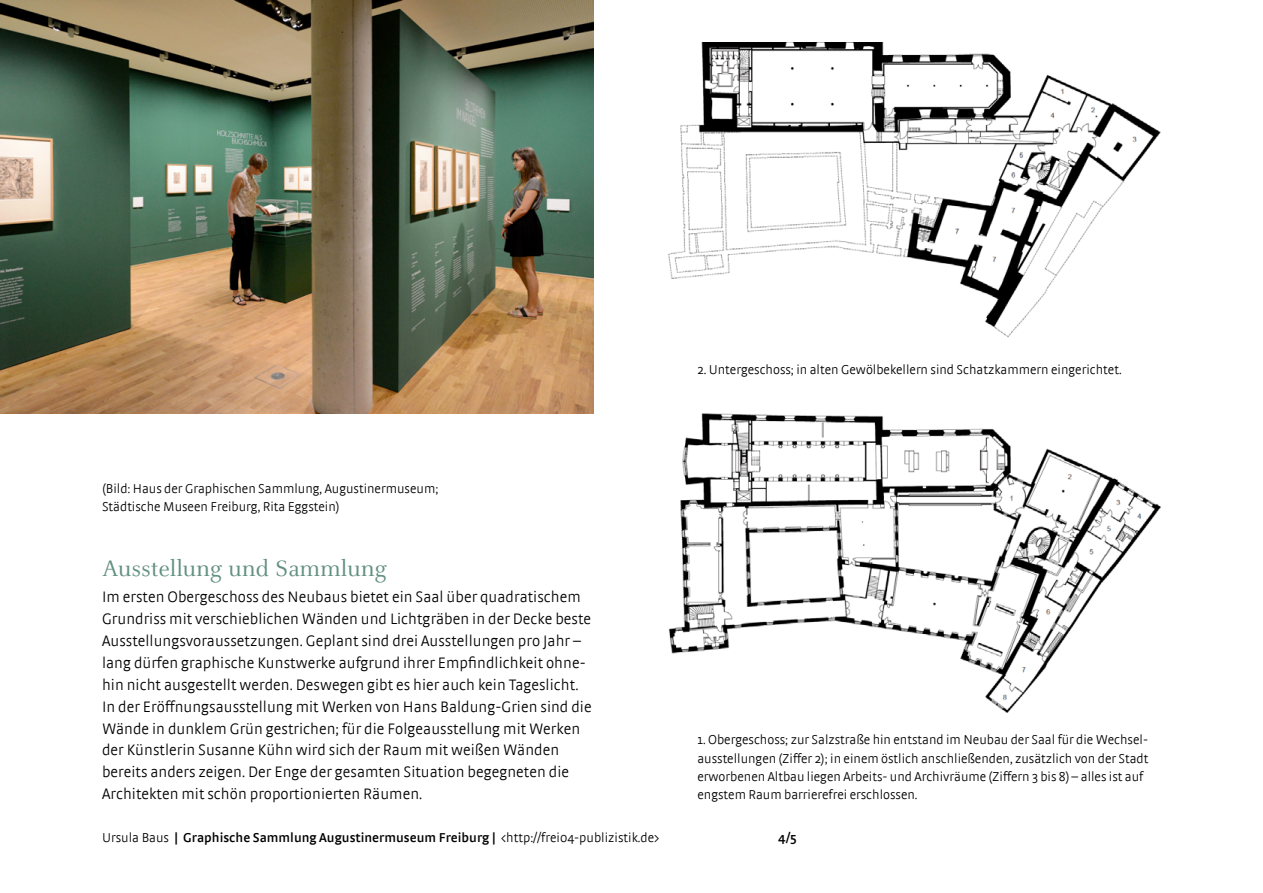
<style>
.page{position:relative;width:1263px;height:893px;background:#fff}
.page>*{position:absolute;margin:0;border:0;box-sizing:border-box;transform-origin:0 0}
.t1{font:24.75px "Celeste";color:#629081}
.t2{font:300 15.9px/21.9px "Strada";letter-spacing:.005em;color:#000}
.t3{font:300 13.5px/18.3px "Strada";color:#000}
.t4{font:600 13.5px "Strada";color:#000}
.s1{font-weight:300}
</style>
<div class="page">
<img style="left:669px;top:413px;width:492px;height:300px">
<img style="left:668px;top:42px;width:493px;height:296px">
<img style="left:0;top:0;width:593px;height:413px">
<p class="t3" style="left:102px;top:479px;width:338px">(Bild: Haus der Graphischen Sammlung, Augustinermuseum;<br>Städtische Museen Freiburg, Rita Eggstein)</p>
<h1 class="t1" style="left:102px;top:556px;width:286px">Ausstellung und Sammlung</h1>
<p class="t2" style="left:102px;top:586px;width:491px">Im ersten Obergeschoss des Neubaus bietet ein Saal über quadratischem Grundriss mit verschieblichen Wänden und Lichtgräben in der Decke beste Ausstellungsvoraussetzungen. Geplant sind drei Ausstellungen pro Jahr – lang dürfen graphische Kunstwerke aufgrund ihrer Empfindlichkeit ohne&shy;hin nicht ausgestellt werden. Deswegen gibt es hier auch kein Tageslicht.<br>In der Eröffnungsausstellung mit Werken von Hans Baldung-Grien sind die Wände in dunklem Grün gestrichen; für die Folgeausstellung mit Werken der Künstlerin Susanne Kühn wird sich der Raum mit weißen Wänden bereits anders zeigen. Der Enge der gesamten Situation begegneten die Architekten mit schön proportionierten Räumen.</p>
<p class="t3" style="left:697px;top:360px;width:426px">2. Untergeschoss; in alten Gewölbekellern sind Schatzkammern eingerichtet.</p>
<p class="t3" style="left:697px;top:731px;width:453px">1. Obergeschoss; zur Salzstraße hin entstand im Neubau der Saal für die Wechsel&shy;ausstellungen (Ziffer 2); in einem östlich anschließenden, zusätzlich von der Stadt erworbenen Altbau liegen Arbeits- und Archivräume (Ziffern 3 bis 8) – alles ist auf engstem Raum barrierefrei erschlossen.</p>
<p class="t4" style="left:102px;top:829px;width:559px"><span class="s1">Ursula Baus</span> | Graphische Sammlung Augustinermuseum Freiburg | <span class="s1">&lt;http://frei04-publizistik.de&gt;</span></p>
<p class="t4" style="left:778px;top:829px;width:20px">4/5</p>
</div>
